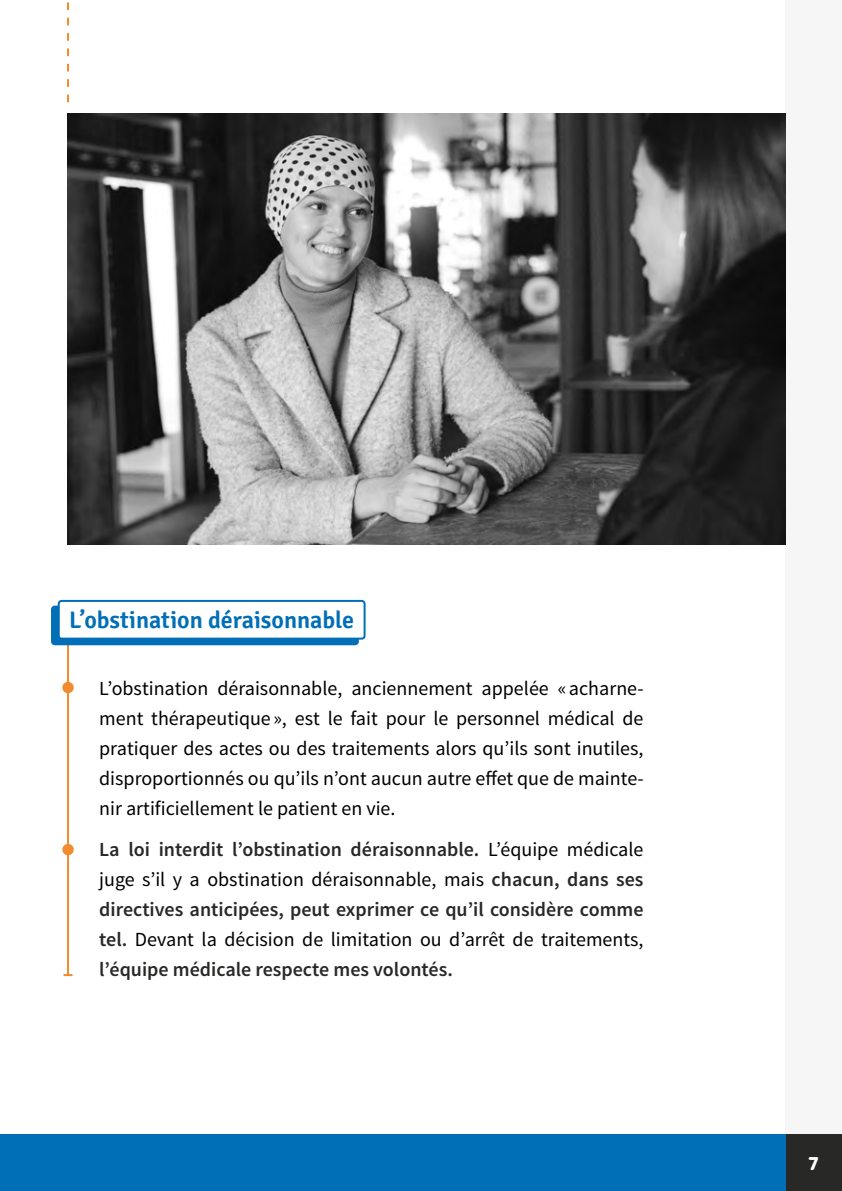
<style>
.page{position:relative;width:842px;height:1191px;background:#fff}
.page>*{position:absolute;margin:0;border:0;box-sizing:border-box;transform-origin:0 0}
.t1{font:600 24px "Signika";color:#006fb7}
.t2{font:20px/30px "Source Sans Pro";color:#000;text-align:justify}
.t3{font:600 20px/30px "Source Sans Pro";color:#282827;text-align:justify}
.t4{font:700 20px "Domus Titling";color:#fff}
.s1{font-weight:400;color:#000}
</style>
<div class="page">
<div style="left:785px;top:0;width:57px;height:1191px;background:#f6f6f6"></div>
<div style="left:785px;top:1134px;width:57px;height:57px;background:#282827"></div>
<div style="left:0;top:1134px;width:785px;height:57px;background:#006fb7"></div>
<hr style="left:67px;top:605px;width:2px;height:370px;background:#f28b2d">
<svg style="left:64px;top:974px;width:9px;height:2px"></svg>
<div style="left:62px;top:682px;width:12px;height:11px;background:#f28b2d;border-radius:50%"></div>
<div style="left:62px;top:844px;width:12px;height:11px;background:#f28b2d;border-radius:50%"></div>
<img style="left:67px;top:113px;width:718px;height:432px">
<svg style="left:67px;top:2px;width:2px;height:100px"></svg>
<div style="left:52px;top:606px;width:306px;height:38px;background:#006fb7;border-radius:3px"></div>
<div style="left:51px;top:605px;width:308px;height:40px;border:2px solid #006fb7;border-radius:3px"></div>
<div style="left:59px;top:601px;width:306px;height:37px;background:#fff;border-radius:3px"></div>
<div style="left:58px;top:600px;width:308px;height:39px;border:2px solid #006fb7;border-radius:3px"></div>
<p class="t1" style="left:69px;top:606px;width:287px">L’obstination déraisonnable</p>
<p class="t2" style="left:99px;top:673px;width:546px">L’obstination déraisonnable, anciennement appelée «acharne&shy;ment thérapeutique », est le fait pour le personnel médical de pratiquer des actes ou des traitements alors qu’ils sont inutiles, disproportionnés ou qu’ils n’ont aucun autre effet que de mainte&shy;nir artificiellement le patient en vie.</p>
<p class="t3" style="left:99px;top:835px;width:546px">La loi interdit l’obstination déraisonnable. <span class="s1">L’équipe médicale juge s’il y a obstination déraisonnable, mais</span> chacun, dans ses directives anticipées, peut exprimer ce qu’il considère comme tel. <span class="s1">Devant la décision de limitation ou d’arrêt de traitements, </span>l’équipe médicale respecte mes volontés.</p>
<p class="t4" style="left:808px;top:1151px;width:12px">7</p>
</div>
